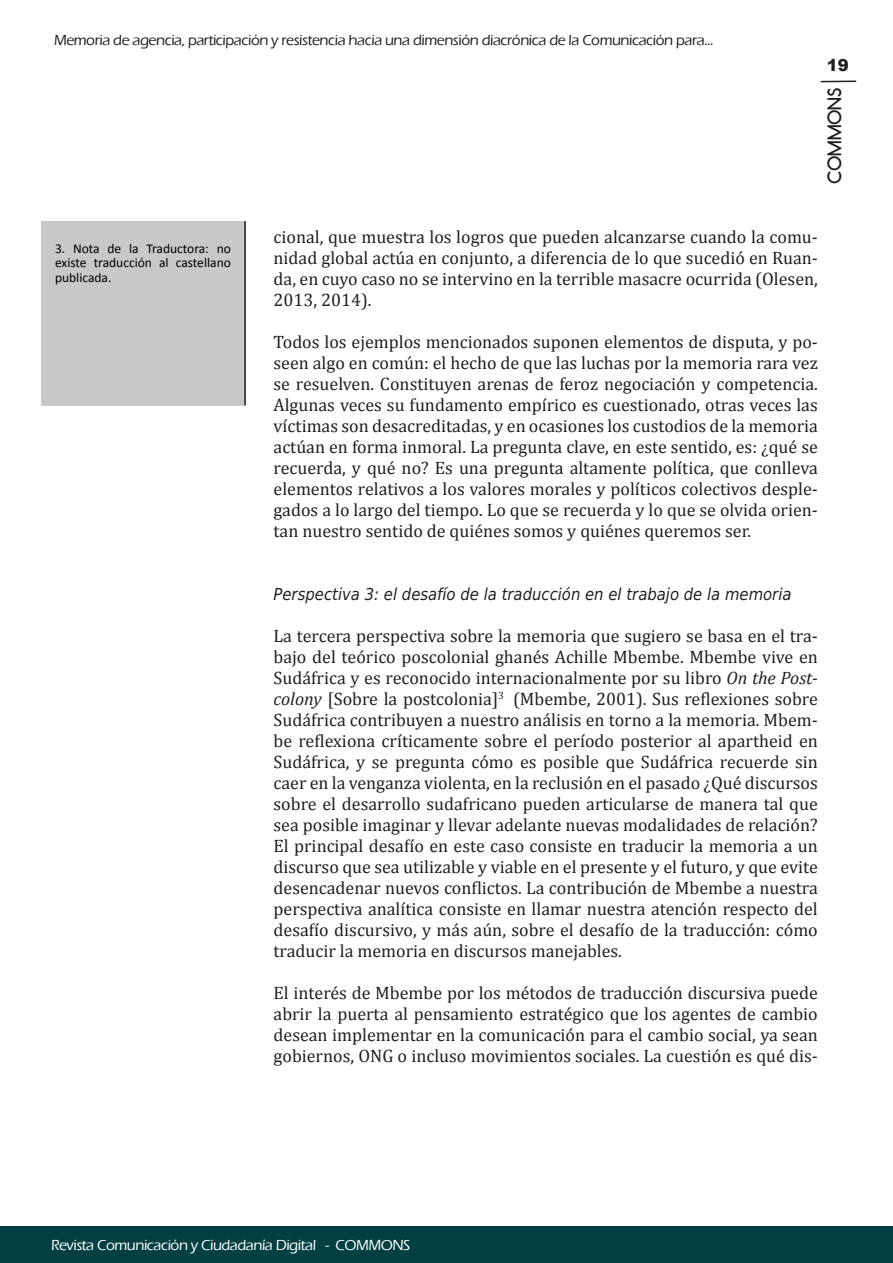
<style>
.page{position:relative;width:893px;height:1263px;background:#fff}
.page>*{position:absolute;margin:0;border:0;box-sizing:border-box;transform-origin:0 0}
.CUERPO{font:18px/21px "Cambria";color:#231f20;text-align:justify}
.t1{font:700 18px "Comfortaa";color:#231f20}
.CUERPO-2{font:italic 16.5px "DejaVu Sans Condensed";color:#231f20}
.t2{font:900 16.5px "Arial";color:#231f20}
.t3{font:500 15px "Eras ITC";letter-spacing:-.03em;color:#231f20}
.t4{font:500 15px "Eras ITC";letter-spacing:-.03em;color:#fff}
.NOTA_PIE_DE_PAGINA{font:13.5px/14.9px "Calibri";color:#000;text-align:justify}
.s1{font-style:italic}
</style>
<div class="page">
<div style="left:0;top:1227px;width:893px;height:36px;background:#023f40"></div>
<hr style="left:821px;top:81px;width:35px;height:1px;background:#231f20">
<div style="left:41px;top:221px;width:205px;height:184px;background:#c7c8ca"></div>
<hr style="left:244px;top:221px;width:2px;height:184px;background:#231f20">
<p class="t3" style="left:54px;top:32px;width:661px">Memoria de agencia, participación y resistencia hacia una dimensión diacrónica de la Comunicación para...</p>
<p class="t2" style="left:827px;top:53px;width:24px">19</p>
<p class="t1" style="left:823px;top:184px;width:98px;rotate:-90deg">COMMONS</p>
<p class="NOTA_PIE_DE_PAGINA" style="left:55px;top:241px;width:177px">3. Nota de la Traductora: no existe traducción al castellano publicada.</p>
<p class="CUERPO" style="left:274px;top:226px;width:546px">cional, que muestra los logros que pueden alcanzarse cuando la comu&shy;nidad global actúa en conjunto, a diferencia de lo que sucedió en Ruan&shy;da, en cuyo caso no se intervino en la terrible masacre ocurrida (Olesen, 2013, 2014).</p>
<p class="CUERPO" style="left:274px;top:331px;width:546px">Todos los ejemplos mencionados suponen elementos de disputa, y po&shy;seen algo en común: el hecho de que las luchas por la memoria rara vez se resuelven. Constituyen arenas de feroz negociación y competencia.<br>Algunas veces su fundamento empírico es cuestionado, otras veces las víctimas son desacreditadas, y en ocasiones los custodios de la memoria actúan en forma inmoral. La pregunta clave, en este sentido, es: ¿qué se recuerda, y qué no? Es una pregunta altamente política, que conlleva elementos relativos a los valores morales y políticos colectivos desple&shy;gados a lo largo del tiempo. Lo que se recuerda y lo que se olvida orien&shy;tan nuestro sentido de quiénes somos y quiénes queremos ser.</p>
<p class="CUERPO-2" style="left:274px;top:582px;width:519px">Perspectiva 3: el desafío de la traducción en el trabajo de la memoria</p>
<p class="CUERPO" style="left:274px;top:625px;width:546px">La tercera perspectiva sobre la memoria que sugiero se basa en el tra&shy;bajo del teórico poscolonial ghanés Achille Mbembe. Mbembe vive en Sudáfrica y es reconocido internacionalmente por su libro <span class="s1">On the Post&shy;colony</span> [Sobre la postcolonia]<sup>3</sup> (Mbembe, 2001). Sus reflexiones sobre Sudáfrica contribuyen a nuestro análisis en torno a la memoria. Mbem&shy;be reflexiona críticamente sobre el período posterior al apartheid en Sudáfrica, y se pregunta cómo es posible que Sudáfrica recuerde sin caer en la venganza violenta, en la reclusión en el pasado ¿Qué discursos sobre el desarrollo sudafricano pueden articularse de manera tal que sea posible imaginar y llevar adelante nuevas modalidades de relación?<br>El principal desafío en este caso consiste en traducir la memoria a un discurso que sea utilizable y viable en el presente y el futuro, y que evite desencadenar nuevos conflictos. La contribución de Mbembe a nuestra perspectiva analítica consiste en llamar nuestra atención respecto del desafío discursivo, y más aún, sobre el desafío de la traducción: cómo traducir la memoria en discursos manejables.</p>
<p class="CUERPO" style="left:274px;top:982px;width:546px">El interés de Mbembe por los métodos de traducción discursiva puede abrir la puerta al pensamiento estratégico que los agentes de cambio desean implementar en la comunicación para el cambio social, ya sean gobiernos, ONG o incluso movimientos sociales. La cuestión es qué dis-</p>
<p class="t4" style="left:51px;top:1237px;width:361px">Revista Comunicación y Ciudadanía Digital - COMMONS</p>
</div>
